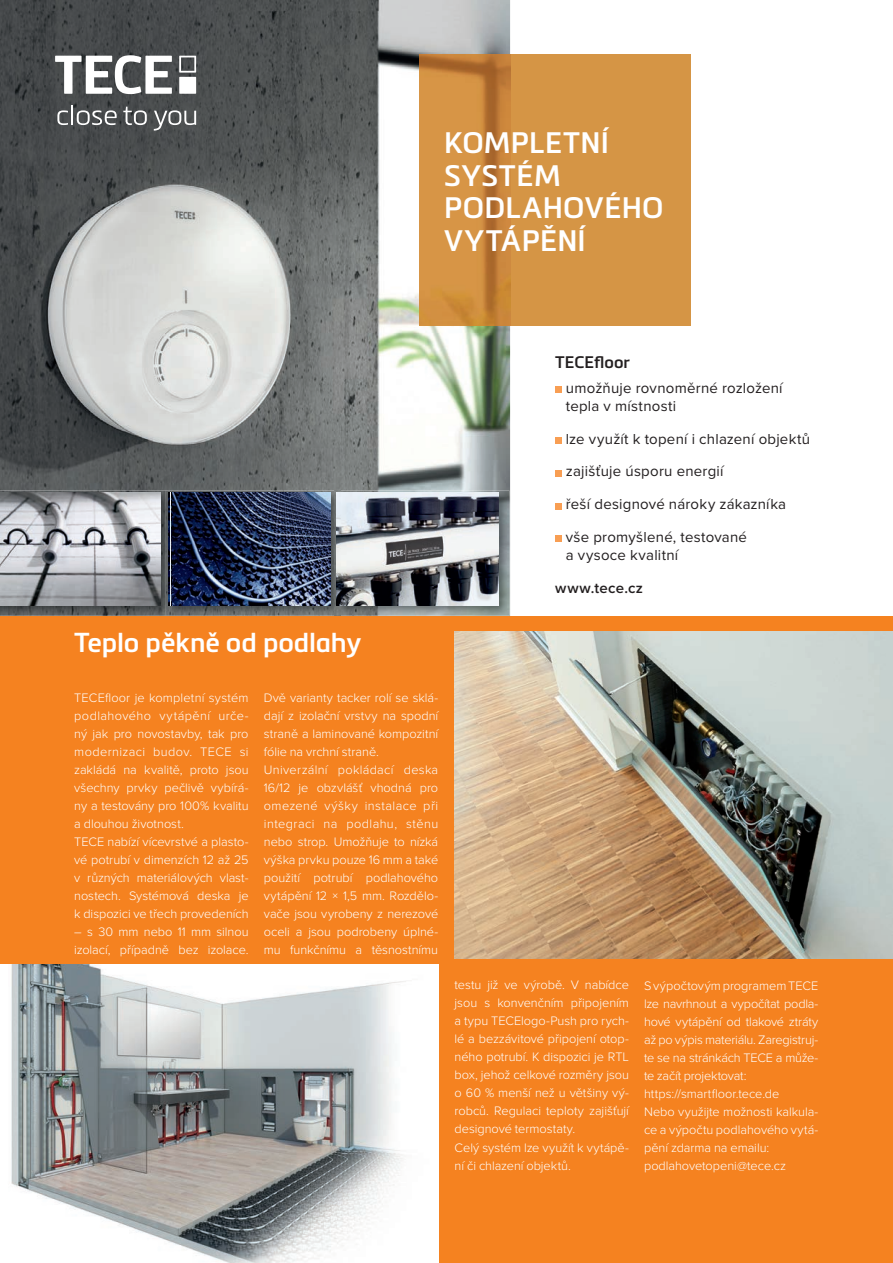
<style>
.page{position:relative;width:893px;height:1263px;background:#fff}
.page>*{position:absolute;margin:0;border:0;box-sizing:border-box;transform-origin:0 0}
.t1{font:600 29.25px/32.5px "Metronic Pro";letter-spacing:.015em;color:#fff}
.t2{font:600 27px "Metronic Pro";letter-spacing:-.005em;color:#fff}
.t3{font:600 16.5px "Metronic Pro";color:#231f20}
.t4{font:15px/32.8px "Proxima Nova";letter-spacing:.015em;color:#231f20}
.t5{font:600 15px "Proxima Nova";letter-spacing:.025em;color:#231f20}
.t6{font:300 12.75px/18px "Proxima Nova";letter-spacing:-.005em;color:#fff}
</style>
<div class="page">
<img style="left:0;top:0;width:510px;height:617px">
<div style="left:0;top:617px;width:893px;height:646px;background:#f58220"></div>
<div style="left:510px;top:55px;width:181px;height:271px;background:#d59545"></div>
<img style="left:420px;top:55px;width:90px;height:271px">
<div style="left:555px;top:386px;width:7px;height:7px;background:#f89e53"></div>
<div style="left:555px;top:437px;width:7px;height:6px;background:#f89e53"></div>
<div style="left:555px;top:470px;width:7px;height:6px;background:#f89e53"></div>
<div style="left:555px;top:503px;width:7px;height:6px;background:#f89e53"></div>
<div style="left:555px;top:536px;width:7px;height:6px;background:#f89e53"></div>
<div style="left:179px;top:77px;width:17px;height:17px;background:#fff"></div>
<svg style="left:179px;top:56px;width:17px;height:17px"></svg>
<svg style="left:55px;top:55px;width:117px;height:39px"></svg>
<svg style="left:57px;top:110px;width:11px;height:15px"></svg>
<hr style="left:71px;top:105px;width:2px;height:20px;background:#fff">
<svg style="left:77px;top:110px;width:40px;height:15px"></svg>
<svg style="left:123px;top:107px;width:24px;height:18px"></svg>
<svg style="left:154px;top:110px;width:42px;height:21px"></svg>
<img style="left:171px;top:490px;width:163px;height:126px">
<img style="left:171px;top:493px;width:159px;height:112px">
<img style="left:341px;top:490px;width:168px;height:126px">
<img style="left:334px;top:490px;width:7px;height:126px">
<img style="left:337px;top:493px;width:162px;height:112px">
<img style="left:0;top:490px;width:166px;height:126px">
<img style="left:166px;top:490px;width:5px;height:126px">
<img style="left:0;top:493px;width:160px;height:112px">
<img style="left:0;top:965px;width:438px;height:298px">
<img style="left:455px;top:631px;width:438px;height:328px">
<h1 class="t1" style="left:444px;top:126px;width:221px">KOMPLETNÍ<br>SYSTÉM<br>PODLAHOVÉHO<br>VYTÁPĚNÍ</h1>
<p class="t3" style="left:555px;top:352px;width:76px">TECEfloor</p>
<p class="t4" style="left:566px;top:378px;width:218px;line-height:18px">umožňuje rovnoměrné rozložení tepla v místnosti</p>
<p class="t4" style="left:566px;top:421px;width:246px">lze využít k topení i chlazení objektů zajišťuje úsporu energií<br>řeší designové nároky zákazníka vše promyšlené, testované</p>
<p class="t4" style="left:566px;top:538px;width:114px">a vysoce kvalitní</p>
<p class="t5" style="left:555px;top:577px;width:89px">www.tece.cz</p>
<h2 class="t2" style="left:74px;top:626px;width:289px">Teplo pěkně od podlahy</h2>
<p class="t6" style="left:74px;top:688px;width:176px">TECEfloor je kompletní systém podlahového vytápění urče&shy;ný jak pro novostavby, tak pro moder nizaci budov. TECE si zaklá dá na kvalitě, proto jsou všech ny prvky pečlivě vybírá&shy;ny a testovány pro 100% kvalitu a dlouhou životnost.<br>TECE nabízí vícevrstvé a plasto&shy;vé potrubí v dimenzích 12 až 25 v různých materiálových vlast&shy;nostech. Systémová deska je k dispozici ve třech provedeních</p>
<p class="t6" style="left:74px;top:922px;width:176px">– s 30 mm nebo 11 mm silnou izolací, případně bez izolace.</p>
<p class="t6" style="left:264px;top:688px;width:176px">Dvě varianty tacker rolí se sklá&shy;dají z izolační vrstvy na spodní straně a laminované kompozitní fólie na vrchní straně.<br>Univerzální pokládací deska<br>16/12 je obzvlášť vhodná pro omezené výšky instalace při inte gra ci na podlahu, stěnu nebo strop. Umožňuje to nízká výška prvku pouze 16 mm a také použití potrubí podlahového vytápění 12 × 1,5 mm. Rozdělo&shy;vače jsou vyrobeny z nerezové oceli a jsou podrobeny úplné&shy;mu funkčnímu a těsnostnímu</p>
<p class="t6" style="left:455px;top:975px;width:176px">testu již ve výrobě. V nabídce jsou s konvenčním připojením a typu TECElogo-Push pro rych&shy;lé a bezzávitové připojení otop&shy;ného potrubí. K dispozici je RTL box, jehož celkové rozměry jsou o 60 % menší než u většiny vý&shy;robců. Regulaci teploty zajišťují designové termostaty.<br>Celý systém lze využít k vytápě&shy;ní či chlazení objektů.</p>
<p class="t6" style="left:644px;top:976px;width:176px">S výpočtovým programem TECE lze navrhnout a vypočítat podla&shy;hové vytápění od tlakové ztráty až po výpis materiálu. Zaregistruj&shy;te se na stránkách TECE a může&shy;te začít projektovat: https://smartfloor.tece.de<br>Nebo využijte možnosti kalkula&shy;ce a výpočtu podlahového vytá&shy;pění zdarma na emailu: podlahovetopeni@tece.cz</p>
</div>
